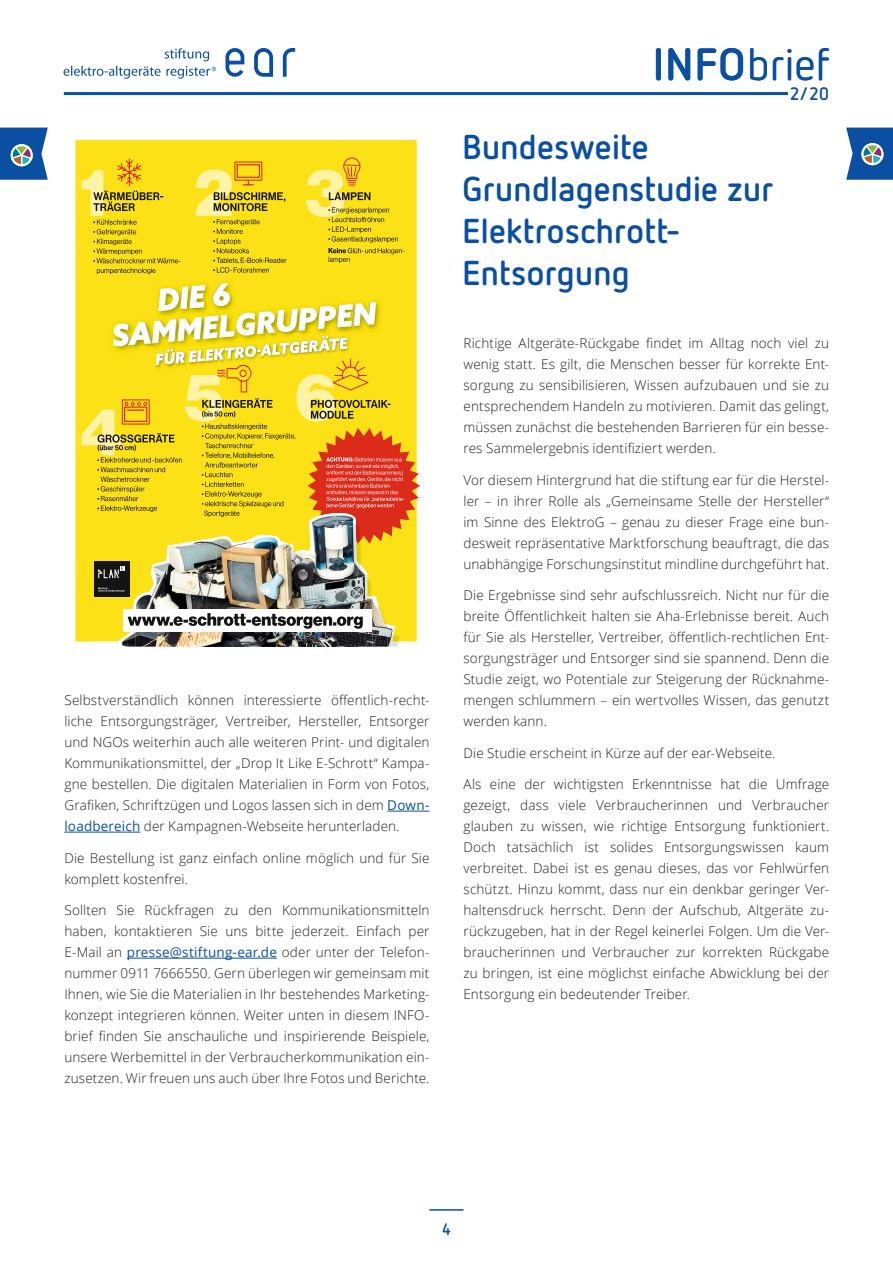
<style>
.page{position:relative;width:893px;height:1263px;background:#fff}
.page>*{position:absolute;margin:0;border:0;box-sizing:border-box;transform-origin:0 0}
.t1{font:45px "Netto OT";letter-spacing:-.015em;color:#0a4fa2}
.Überschrift{font:700 34.5px/42px "Netto OT";letter-spacing:-.01em;color:#0a4fa2}
.t2{font:700 18px "Netto OT";color:#0a4fa2}
.t3{font:700 16.5px "Netto OT";color:#0a4fa2}
.Zwischenüberschrift{font:300 13.5px/21px "Open Sans";letter-spacing:.01em;color:#231f20;text-align:justify}
.Fließtext{font:300 13.5px/21px "Open Sans";letter-spacing:.01em;color:#231f20;text-align:justify}
.s1{font-weight:400;color:#0a4fa2}
.s2{font-weight:700}
</style>
<div class="page">
<hr style="left:429px;top:1209px;width:34px;height:2px;background:#0a4fa2">
<svg style="left:225px;top:48px;width:19px;height:29px"></svg>
<svg style="left:254px;top:48px;width:19px;height:29px"></svg>
<svg style="left:283px;top:48px;width:12px;height:29px"></svg>
<svg style="left:64px;top:48px;width:152px;height:31px"></svg>
<hr style="left:64px;top:92px;width:724px;height:3px;background:#0a4fa2">
<svg style="left:0;top:128px;width:48px;height:52px;background:#376eac"></svg>
<svg style="left:846px;top:128px;width:47px;height:52px;background:#386ead"></svg>
<div style="left:75px;top:139px;width:342px;height:503px;background:#fbe116"></div>
<svg style="left:196px;top:163px;width:91px;height:110px;background:#e6cd24"></svg>
<svg style="left:82px;top:158px;width:98px;height:116px;background:#e8cf1d"></svg>
<svg style="left:306px;top:157px;width:98px;height:106px;background:#ecd324"></svg>
<img style="left:155px;top:280px;width:81px;height:3px">
<img style="left:81px;top:283px;width:339px;height:364px">
<hr style="left:387px;top:811px;width:42px;height:1px;background:#0a4fa2">
<hr style="left:64px;top:832px;width:76px;height:1px;background:#0a4fa2">
<hr style="left:127px;top:958px;width:150px;height:1px;background:#0a4fa2">
<p class="Fließtext" style="left:64px;top:689px;width:367px">Selbstverständlich können interessierte öffentlich-recht&shy;liche Entsorgungsträger, Vertreiber, Hersteller, Entsorger und NGOs weiterhin auch alle weiteren Print- und digitalen Kommunikationsmittel, der „Drop It Like E-Schrott“ Kampa&shy;gne bestellen. Die digitalen Materialien in Form von Fotos, Grafiken, Schriftzügen und Logos lassen sich in dem <span class="s1">Down&shy;loadbereich</span> der Kampagnen-Webseite herunterladen.</p>
<p class="Fließtext" style="left:64px;top:847px;width:367px">Die Bestellung ist ganz einfach online möglich und für Sie komplett kostenfrei.</p>
<p class="Fließtext" style="left:64px;top:899px;width:367px">Sollten Sie Rückfragen zu den Kommunikationsmitteln haben, kontaktieren Sie uns bitte jederzeit. Einfach per E-Mail an <span class="s1">presse@stiftung-ear.de</span> oder unter der Telefon&shy;nummer 0911 7666550. Gern überlegen wir gemeinsam mit Ihnen, wie Sie die Materialien in Ihr bestehendes Marketing&shy;konzept integrieren können. Weiter unten in diesem INFO&shy;brief finden Sie anschauliche und inspirierende Beispiele, unsere Werbemittel in der Verbraucherkommunikation ein&shy;zusetzen. Wir freuen uns auch über Ihre Fotos und Berichte.</p>
<p class="t1" style="left:653px;top:36px;width:178px"><span class="s2">INFO</span>brief</p>
<p class="Überschrift" style="left:462px;top:125px;width:313px">Bundesweite<br>Grundlagenstudie zur<br>Elektroschrott-<br>Entsorgung</p>
<h3 class="t2" style="left:790px;top:82px;width:41px">2/20</h3>
<p class="Zwischenüberschrift" style="left:463px;top:332px;width:367px">Richtige Altgeräte-Rückgabe findet im Alltag noch viel zu wenig statt. Es gilt, die Menschen besser für korrekte Ent&shy;sorgung zu sensibilisieren, Wissen aufzubauen und sie zu entsprechendem Handeln zu motivieren. Damit das gelingt, müssen zunächst die bestehenden Barrieren für ein besse&shy;res Sammelergebnis identifiziert werden.</p>
<p class="Zwischenüberschrift" style="left:463px;top:469px;width:367px">Vor diesem Hintergrund hat die stiftung ear für die Herstel&shy;ler – in ihrer Rolle als „Gemeinsame Stelle der Hersteller“ im Sinne des ElektroG – genau zu dieser Frage eine bun&shy;desweit repräsentative Marktforschung beauftragt, die das unabhängige Forschungsinstitut mindline durchgeführt hat.</p>
<p class="Zwischenüberschrift" style="left:463px;top:584px;width:367px">Die Ergebnisse sind sehr aufschlussreich. Nicht nur für die breite Öffentlichkeit halten sie Aha-Erlebnisse bereit. Auch für Sie als Hersteller, Vertreiber, öffentlich-rechtlichen Ent&shy;sorgungsträger und Entsorger sind sie spannend. Denn die Studie zeigt, wo Potentiale zur Steigerung der Rücknahme&shy;mengen schlummern – ein wertvolles Wissen, das genutzt werden kann.</p>
<p class="Zwischenüberschrift" style="left:463px;top:742px;width:313px">Die Studie erscheint in Kürze auf der ear-Webseite.</p>
<p class="Zwischenüberschrift" style="left:463px;top:773px;width:367px">Als eine der wichtigsten Erkenntnisse hat die Umfrage gezeigt, dass viele Verbraucherinnen und Verbraucher glauben zu wissen, wie richtige Entsorgung funktioniert.<br>Doch tatsächlich ist solides Entsorgungswissen kaum verbreitet. Dabei ist es genau dieses, das vor Fehlwürfen schützt. Hinzu kommt, dass nur ein denkbar geringer Ver&shy;haltensdruck herrscht. Denn der Aufschub, Altgeräte zu&shy;rückzugeben, hat in der Regel keinerlei Folgen. Um die Ver&shy;braucherinnen und Verbraucher zur korrekten Rückgabe zu bringen, ist eine möglichst einfache Abwicklung bei der Entsorgung ein bedeutender Treiber.</p>
<p class="t3" style="left:442px;top:1219px;width:10px">4</p>
</div>
